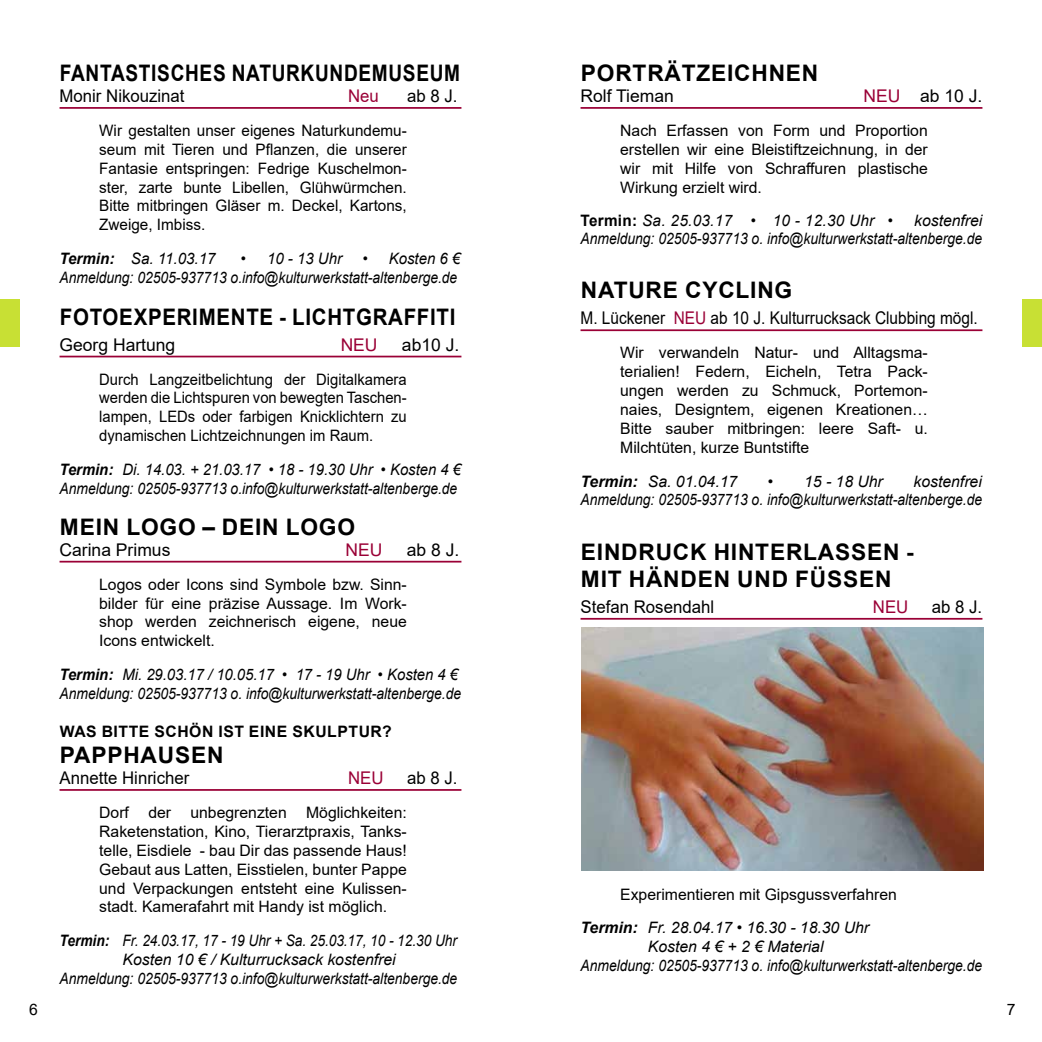
<style>
.page{position:relative;width:1042px;height:1042px;background:#fff}
.page>*{position:absolute;margin:0;border:0;box-sizing:border-box;transform-origin:0 0}
.t1{font:700 22.75px/27.3px "Arial";letter-spacing:.035em;color:#000}
.t2{font:700 22.75px "Arial";letter-spacing:.035em;color:#000;scale:.84 1}
.t3{font:700 22.75px "Arial";letter-spacing:.035em;color:#000;scale:.9 1}
.t4{font:17.5px "Arial";color:#000;scale:.96 1}
.t5{font:17.5px "Arial";color:#000}
.t6{font:17.5px "Arial";color:#000;scale:.88 1}
.t7{font:17.5px "Arial";color:#9a0036;scale:.96 1}
.t8{font:17.5px "Arial";color:#9a0036}
.t9{font:15.75px/18.9px "Arial";color:#000;text-align:justify}
.t10{font:italic 15.75px/18.9px "Arial";color:#000;text-align:right}
.t11{font:italic 15.75px/19.2px "Arial";color:#000;scale:.94 1}
.t12{font:15.75px/18.9px "Arial";color:#000;text-align:justify;scale:.94 1}
.t13{font:italic 15.75px/18.9px "Arial";color:#000;text-align:center;scale:.87 1}
.t14{font:italic 15.75px/19.2px "Arial";color:#000;text-align:right;scale:.95 1}
.t15{font:italic 15.75px "Arial";letter-spacing:.02em;color:#000}
.t16{font:700 15.75px "Arial";letter-spacing:.035em;color:#000}
.t17{font:italic 15.75px "Arial";color:#000;scale:.96 1}
.s1{font-weight:700}
.s2{color:#9a0036}
.s3{font-weight:700;font-style:normal}
.s4{font-weight:700;font-style:italic}
.s5{font-style:italic}
</style>
<div class="page">
<div style="left:1022px;top:299px;width:20px;height:47px;background:#c8e034"></div>
<div style="left:0;top:299px;width:20px;height:47px;background:#c8e034"></div>
<hr style="left:60px;top:107px;width:401px;height:2px;background:#9a0036">
<hr style="left:60px;top:356px;width:401px;height:1px;background:#9a0036">
<hr style="left:60px;top:561px;width:401px;height:1px;background:#9a0036">
<hr style="left:60px;top:789px;width:401px;height:2px;background:#9a0036">
<hr style="left:580px;top:107px;width:402px;height:2px;background:#9a0036">
<hr style="left:580px;top:329px;width:402px;height:2px;background:#9a0036">
<hr style="left:580px;top:618px;width:402px;height:2px;background:#9a0036">
<img style="left:581px;top:628px;width:402px;height:242px">
<h1 class="t2" style="left:60px;top:57px;width:478px">FANTASTISCHES NATURKUNDEMUSEUM</h1>
<p class="t4" style="left:60px;top:84px;width:132px">Monir Nikouzinat</p>
<p class="t7" style="left:348px;top:84px;width:34px">Neu</p>
<p class="t4" style="left:407px;top:84px;width:54px">ab 8 J.</p>
<p class="t9" style="left:99px;top:121px;width:309px">Wir gestalten unser eigenes Naturkundemu&shy;seum mit Tieren und Pflanzen, die unserer Fantasie entspringen: Fedrige Kuschelmon&shy;ster, zarte bunte Libellen, Glühwürmchen.<br>Bitte mitbringen Gläser m. Deckel, Kartons, Zweige, Imbiss.</p>
<p class="t17" style="left:60px;top:248px;width:164px"><span class="s1">Termin:</span> Sa. 11.03.17</p>
<p class="t17" style="left:241px;top:248px;width:107px">• 10 - 13 Uhr</p>
<p class="t14" style="left:60px;top:249px;width:423px">• Kosten 6 €<br>Anmeldung: 02505-937713 o.info@kulturwerkstatt-altenberge.de</p>
<h1 class="t3" style="left:60px;top:301px;width:441px">FOTOEXPERIMENTE - LICHTGRAFFITI</h1>
<p class="t5" style="left:60px;top:332px;width:117px">Georg Hartung</p>
<p class="t8" style="left:341px;top:332px;width:38px">NEU</p>
<p class="t5" style="left:402px;top:332px;width:59px">ab10 J.</p>
<p class="t12" style="left:99px;top:369px;width:329px">Durch Langzeitbelichtung der Digitalkamera werden die Lichtspuren von bewegten Taschen&shy;lampen, LEDs oder farbigen Knicklichtern zu dynamischen Lichtzeichnungen im Raum.</p>
<p class="t11" style="left:60px;top:460px;width:428px"><span class="s1">Termin:</span> Di. 14.03. + 21.03.17 • 18 - 19.30 Uhr • Kosten 4 €<br>Anmeldung: 02505-937713 o.info@kulturwerkstatt-altenberge.de</p>
<h1 class="t1" style="left:60px;top:513px;width:297px">MEIN LOGO – DEIN LOGO</h1>
<p class="t5" style="left:60px;top:537px;width:112px">Carina Primus</p>
<p class="t8" style="left:345px;top:537px;width:38px">NEU</p>
<p class="t5" style="left:407px;top:537px;width:54px">ab 8 J.</p>
<p class="t9" style="left:99px;top:574px;width:309px">Logos oder Icons sind Symbole bzw. Sinn&shy;bilder für eine präzise Aussage. Im Work&shy;shop werden zeichnerisch eigene, neue Icons entwickelt.</p>
<p class="t11" style="left:60px;top:665px;width:429px"><span class="s1">Termin:</span> Mi. 29.03.17 / 10.05.17 • 17 - 19 Uhr • Kosten 4 €<br>Anmeldung: 02505-937713 o. info@kulturwerkstatt-altenberge.de</p>
<p class="t16" style="left:60px;top:720px;width:333px">WAS BITTE SCHÖN IST EINE SKULPTUR?</p>
<h1 class="t1" style="left:60px;top:742px;width:165px">PAPPHAUSEN</h1>
<p class="t4" style="left:60px;top:766px;width:137px">Annette Hinricher</p>
<p class="t7" style="left:348px;top:766px;width:38px">NEU</p>
<p class="t4" style="left:407px;top:766px;width:54px">ab 8 J.</p>
<p class="t9" style="left:99px;top:803px;width:309px">Dorf der unbegrenzten Möglichkeiten:<br>Raketenstation, Kino, Tierarztpraxis, Tanks&shy;telle, Eisdiele - bau Dir das passende Haus!<br>Gebaut aus Latten, Eisstielen, bunter Pappe und Verpackungen entsteht eine Kulissen&shy;stadt. Kamerafahrt mit Handy ist möglich.</p>
<p class="t13" style="left:60px;top:931px;width:459px"><span class="s1">Termin:</span> Fr. 24.03.17, 17 - 19 Uhr + Sa. 25.03.17, 10 - 12.30 Uhr<br>Kosten 10 € / Kulturrucksack kostenfrei<br>Anmeldung: 02505-937713 o.info@kulturwerkstatt-altenberge.de</p>
<h1 class="t1" style="left:581px;top:60px;width:239px">PORTRÄTZEICHNEN</h1>
<p class="t5" style="left:580px;top:84px;width:95px">Rolf Tieman</p>
<p class="t5" style="left:863px;top:84px;width:120px"><span class="s2">NEU</span> ab 10 J.</p>
<p class="t9" style="left:620px;top:121px;width:309px">Nach Erfassen von Form und Proportion erstellen wir eine Bleistiftzeichnung, in der wir mit Hilfe von Schraffuren plastische Wirkung erzielt wird.</p>
<p class="t15" style="left:580px;top:211px;width:314px"><span class="s3">TERMIN:</span> Sa. 25.03.17 • 10 - 12.30 Uhr •</p>
<p class="t10" style="left:580px;top:212px;width:403px;line-height:17.5px">kostenfrei<br>Anmeldung: 02505-937713 o. info@kulturwerkstatt-altenberge.de</p>
<h1 class="t1" style="left:581px;top:277px;width:213px">NATURE CYCLING</h1>
<p class="t6" style="left:580px;top:306px;width:453px">M. Lückener <span class="s2">NEU</span> ab 10 J. Kulturrucksack Clubbing mögl.</p>
<p class="t9" style="left:620px;top:343px;width:309px">Wir verwandeln Natur- und Alltagsma&shy;terialien! Federn, Eicheln, Tetra Pack&shy;ungen werden zu Schmuck, Portemon&shy;naies, Designtem, eigenen Kreationen… Bitte sauber mitbringen: leere Saft- u.<br>Milchtüten, kurze Buntstifte</p>
<p class="t10" style="left:580px;top:472px;width:158px"><span class="s1">Termin:</span> Sa. 01.04.17</p>
<p class="t10" style="left:768px;top:472px;width:116px">• 15 - 18 Uhr</p>
<p class="t10" style="left:580px;top:472px;width:403px">kostenfrei<br>Anmeldung: 02505-937713 o. info@kulturwerkstatt-altenberge.de</p>
<h1 class="t1" style="left:581px;top:538px;width:334px">EINDRUCK HINTERLASSEN -<br>MIT HÄNDEN UND FÜSSEN</h1>
<p class="t4" style="left:580px;top:595px;width:141px">Stefan Rosendahl</p>
<p class="t7" style="left:873px;top:595px;width:38px">NEU</p>
<p class="t4" style="left:932px;top:595px;width:54px">ab 8 J.</p>
<p class="t9" style="left:580px;top:877px;width:318px;line-height:33.8px;text-indent:40px">Experimentieren mit Gipsgussverfahren<br><span class="s4">Termin:</span> <span class="s5">Fr. 28.04.17 • 16.30 - 18.30 Uhr</span></p>
<p class="t10" style="left:580px;top:937px;width:403px;text-align:left;text-indent:67px">Kosten 4 € + 2 € Material<br>Anmeldung: 02505-937713 o. info@kulturwerkstatt-altenberge.de</p>
<p class="t9" style="left:29px;top:1000px;width:10px">6</p>
<p class="t9" style="left:1006px;top:1000px;width:10px">7</p>
</div>
